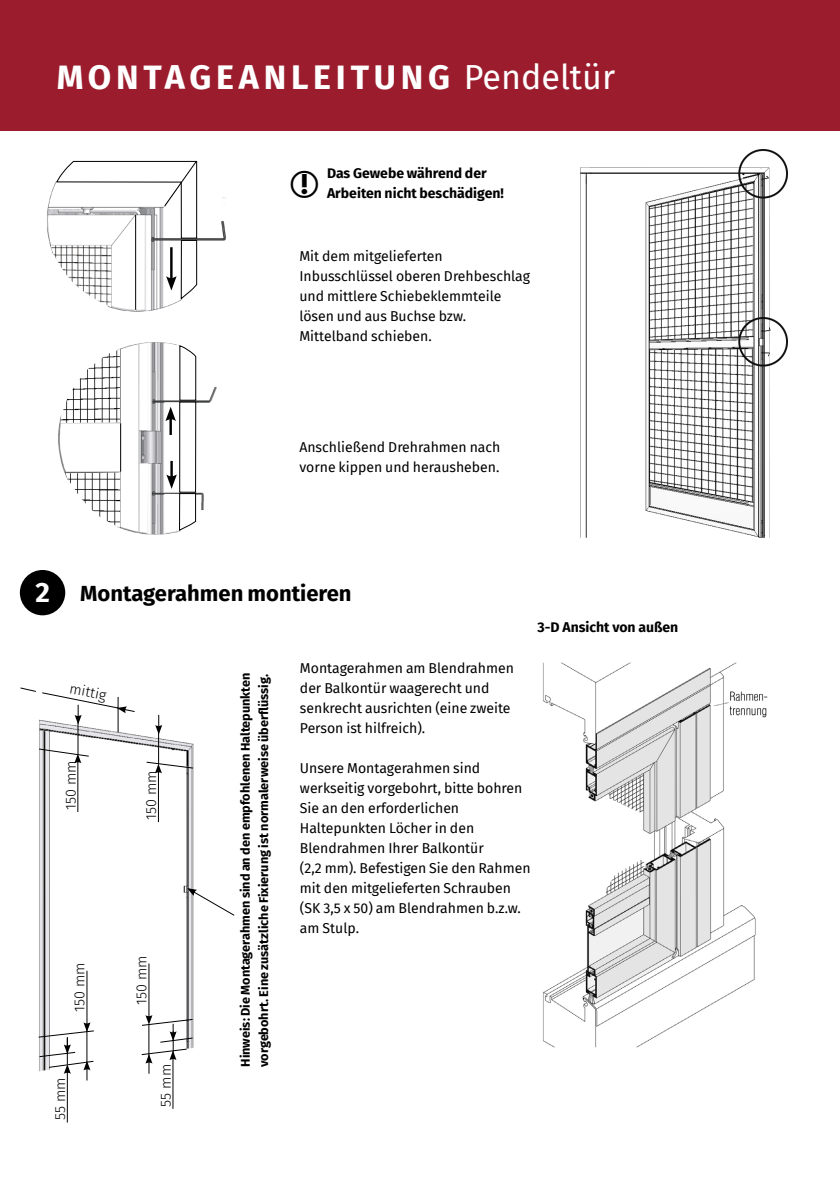
<style>
.page{position:relative;width:840px;height:1191px;background:#fff}
.page>*{position:absolute;margin:0;border:0;box-sizing:border-box;transform-origin:0 0}
.t1{font:700 34px "Fira Sans";letter-spacing:.14em;color:#fff}
.Haupttext_9_pt_Fett{font:700 28px "Fira Sans";color:#fff}
.Haupttext_9_pt_Fett-2{font:700 22px "Fira Sans";color:#000}
.t2{font:300 14.4px "Fira Sans";color:#000}
.Haupttext_9_pt_Fett-3{font:14px/20px "Fira Sans";color:#000}
.Haupttext_9_pt_Fett-4{font:700 14px/20px "Fira Sans";color:#000}
.Haupttext_9_pt_Fett-5{font:700 12.6px/18px "Fira Sans";color:#000}
.s1{font-weight:400}
</style>
<div class="page">
<div style="left:0;top:0;width:839px;height:130px;background:#9b1d2d"></div>
<img style="left:58px;top:342px;width:159px;height:193px">
<div style="left:164px;top:402px;width:15px;height:90px;background:#fff"></div>
<svg style="left:60px;top:343px;width:88px;height:190px"></svg>
<img style="left:66px;top:472px;width:54px;height:55px">
<hr style="left:169px;top:417px;width:3px;height:18px;background:#000">
<svg style="left:165px;top:407px;width:11px;height:14px"></svg>
<hr style="left:120px;top:423px;width:1px;height:49px;background:#000">
<hr style="left:170px;top:461px;width:3px;height:18px;background:#000">
<svg style="left:47px;top:161px;width:178px;height:151px"></svg>
<svg style="left:164px;top:474px;width:32px;height:59px"></svg>
<svg style="left:164px;top:343px;width:32px;height:57px"></svg>
<div style="left:180px;top:402px;width:16px;height:90px;background:#fff"></div>
<div style="left:179px;top:402px;width:17px;height:90px;border:1px solid #000"></div>
<div style="left:20px;top:570px;width:45px;height:45px;background:#000;border-radius:50%"></div>
<svg style="left:39px;top:748px;width:196px;height:375px"></svg>
<svg style="left:20px;top:687px;width:173px;height:370px"></svg>
<svg style="left:117px;top:706px;width:18px;height:7px"></svg>
<img style="left:543px;top:662px;width:225px;height:386px">
<img style="left:580px;top:149px;width:206px;height:389px">
<p class="t1" style="left:57px;top:48px;width:559px">MONTAGEANLEITUNG <span class="s1">Pendeltür</span></p>
<p class="Haupttext_9_pt_Fett-4" style="left:327px;top:162px;width:178px">Das Gewebe während der<br>Arbeiten nicht beschädigen!</p>
<p class="Haupttext_9_pt_Fett-3" style="left:299px;top:245px;width:232px">Mit dem mitgelieferten<br>Inbusschlüssel oberen Drehbeschlag und mittlere Schiebeklemmteile lösen und aus Buchse bzw.<br>Mittelband schieben.</p>
<p class="Haupttext_9_pt_Fett-3" style="left:299px;top:437px;width:202px">Anschließend Drehrahmen nach vorne kippen und herausheben.</p>
<p class="Haupttext_9_pt_Fett" style="left:35px;top:568px;width:16px">2</p>
<p class="Haupttext_9_pt_Fett-2" style="left:80px;top:574px;width:273px">Montagerahmen montieren</p>
<p class="Haupttext_9_pt_Fett-4" style="left:537px;top:616px;width:142px">3-D Ansicht von außen</p>
<p class="t2" style="left:72px;top:678px;width:39px;rotate:11deg">mittig</p>
<p class="t2" style="left:60px;top:810px;width:51px;rotate:-90deg">150 mm</p>
<p class="t2" style="left:141px;top:820px;width:51px;rotate:-90deg">150 mm</p>
<p class="t2" style="left:69px;top:1012px;width:51px;rotate:-90deg">150 mm</p>
<p class="t2" style="left:50px;top:1120px;width:44px;rotate:-90deg">55 mm</p>
<p class="t2" style="left:131px;top:1005px;width:51px;rotate:-90deg">150 mm</p>
<p class="t2" style="left:155px;top:1106px;width:44px;rotate:-90deg">55 mm</p>
<p class="Haupttext_9_pt_Fett-5" style="left:235px;top:1067px;width:396px;rotate:-90deg">Hinweis: Die Montagerahmen sind an den empfohlenen Haltepunkten vorgebohrt. Eine zusätzliche Fixierung ist normalerweise überflüssig.</p>
<p class="Haupttext_9_pt_Fett-3" style="left:300px;top:658px;width:215px">Montagerahmen am Blendrahmen der Balkontür waagerecht und senkrecht ausrichten (eine zweite<br>Person ist hilfreich).</p>
<p class="Haupttext_9_pt_Fett-3" style="left:300px;top:758px;width:232px">Unsere Montagerahmen sind werkseitig vorgebohrt, bitte bohren<br>Sie an den erforderlichen<br>Haltepunkten Löcher in den<br>Blendrahmen Ihrer Balkontür<br>(2,2 mm). Befestigen Sie den Rahmen mit den mitgelieferten Schrauben (SK 3,5 x 50) am Blendrahmen b.z.w. am Stulp.</p>
</div>
